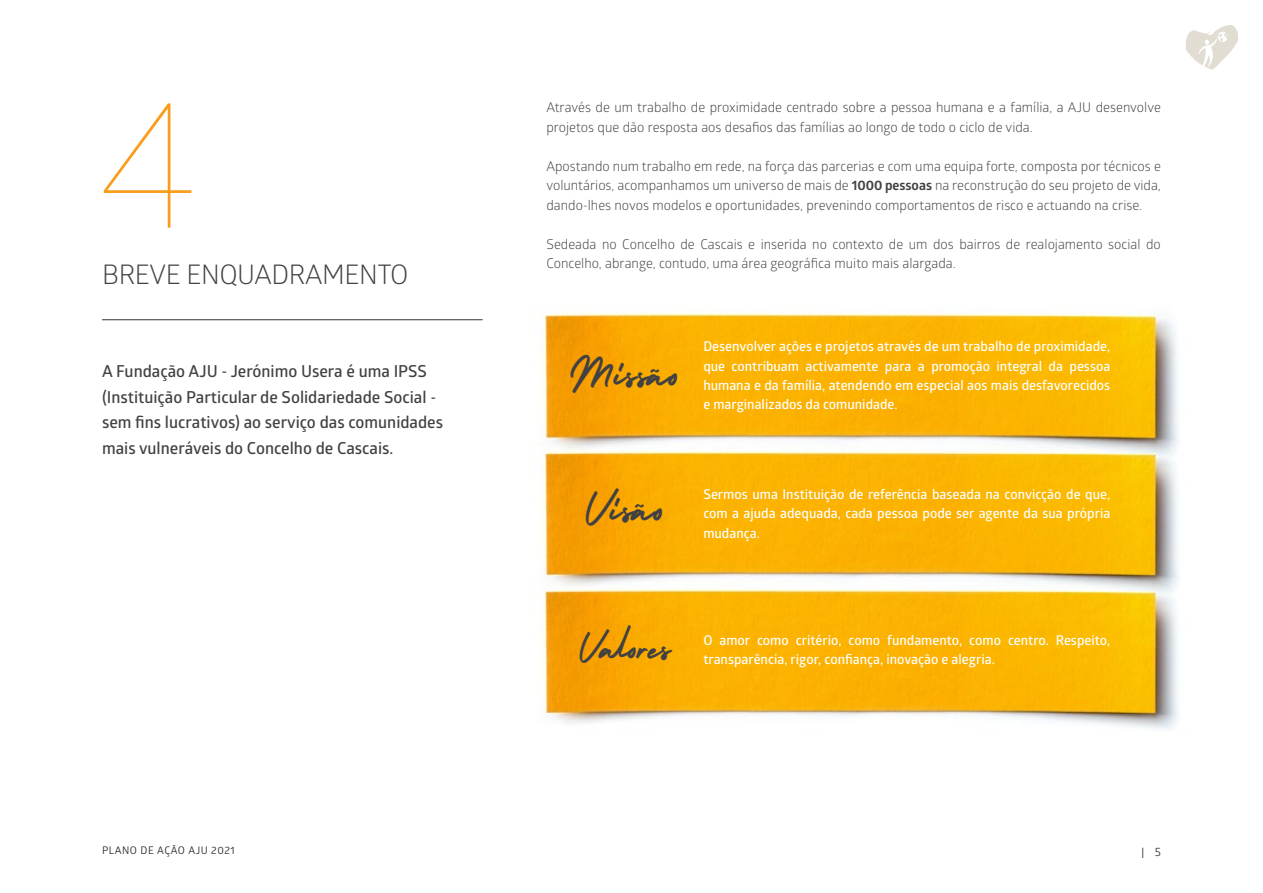
<style>
.page{position:relative;width:1263px;height:893px;background:#fff}
.page>*{position:absolute;margin:0;border:0;box-sizing:border-box;transform-origin:0 0}
.t1{font:100 183px "Glober";color:#f99d1c}
.t2{font:30px "Holiday";letter-spacing:.05em;color:#414042}
.t3{font:27px "Glober";letter-spacing:-.015em;color:#414042}
.t4{font:27px "Holiday";color:#414042}
.t5{font:600 16.5px/25.5px "Glober";color:#414042}
.t6{font:13.5px/19.5px "Glober";color:#414042}
.t7{font:600 13.5px/19.5px "Glober";color:#fff;text-align:justify}
.t8{font:10.5px "Glober";letter-spacing:.05em;color:#292829}
.s1{font-weight:700}
.s2{font-size:12px;color:#414042}
</style>
<div class="page">
<svg style="left:1185px;top:25px;width:53px;height:45px"></svg>
<img style="left:539px;top:313px;width:639px;height:130px">
<img style="left:543px;top:443px;width:635px;height:138px">
<img style="left:543px;top:581px;width:635px;height:149px">
<hr style="left:102px;top:319px;width:381px;height:1px;background:#414042">
<h1 class="t1" style="left:96px;top:44px;width:106px">4</h1>
<h3 class="t3" style="left:102px;top:256px;width:308px">BREVE ENQUADRAMENTO</h3>
<p class="t5" style="left:102px;top:358px;width:343px">A Fundação AJU - Jerónimo Usera é uma IPSS (Instituição Particular de Solidariedade Social - sem fins lucrativos) ao serviço das comunidades mais vulneráveis do Concelho de Cascais.</p>
<p class="t8" style="left:102px;top:843px;width:134px">PLANO DE AÇÃO AJU 2021</p>
<p class="t6" style="left:546px;top:97px;width:616px">Através de um trabalho de proximidade centrado sobre a pessoa humana e a família, a AJU desenvolve projetos que dão resposta aos desafios das famílias ao longo de todo o ciclo de vida.</p>
<p class="t6" style="left:546px;top:156px;width:616px;text-align:justify">Apostando num trabalho em rede, na força das parcerias e com uma equipa forte, composta por técnicos e voluntários, acompanhamos um universo de mais de <span class="s1">1000 pessoas</span> na reconstrução do seu projeto de vida, dando-lhes novos modelos e oportunidades, prevenindo comportamentos de risco e actuando na crise.</p>
<p class="t6" style="left:546px;top:234px;width:616px">Sedeada no Concelho de Cascais e inserida no contexto de um dos bairros de realojamento social do<br>Concelho, abrange, contudo, uma área geográfica muito mais alargada.</p>
<h2 class="t2" style="left:569px;top:355px;width:113px">Missão</h2>
<p class="t7" style="left:703px;top:336px;width:408px">Desenvolver ações e projetos através de um trabalho de proximidade, que contribuam activamente para a promoção integral da pessoa humana e da família, atendendo em especial aos mais desfavorecidos e marginalizados da comunidade.</p>
<h2 class="t2" style="left:584px;top:490px;width:83px">Visão</h2>
<p class="t7" style="left:703px;top:484px;width:408px">Sermos uma Instituição de referência baseada na convicção de que, com a ajuda adequada, cada pessoa pode ser agente da sua própria mudança.</p>
<h3 class="t4" style="left:579px;top:631px;width:94px">Valores</h3>
<p class="t7" style="left:703px;top:630px;width:408px">O amor como critério, como fundamento, como centro. Respeito, transparência, rigor, confiança, inovação e alegria.</p>
<p class="t8" style="left:1141px;top:844px;width:21px">| <span class="s2">5</span></p>
</div>
